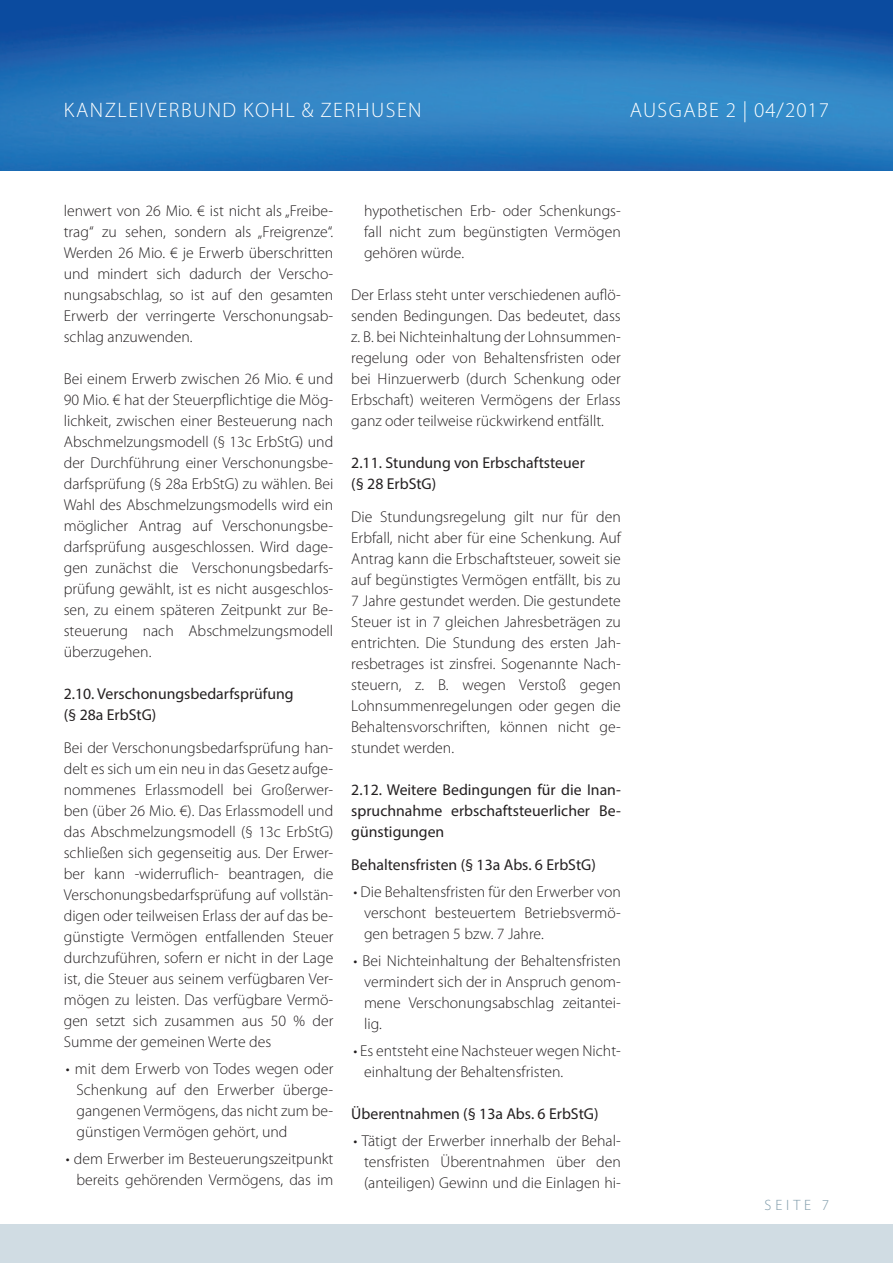
<style>
.page{position:relative;width:893px;height:1263px;background:#fff}
.page>*{position:absolute;margin:0;border:0;box-sizing:border-box;transform-origin:0 0}
.t1{font:300 21px "Myriad Pro";letter-spacing:.07em;color:#fff}
.t2{font:300 15.75px/21px "Myriad Pro";color:#231f20;text-align:justify}
.t3{font:15.75px/21px "Myriad Pro";color:#231f20}
.t4{font:300 15px "Myriad Pro";letter-spacing:.26em;color:#7d9aa9}
</style>
<div class="page">
<img style="left:0;top:0;width:893px;height:170px">
<div style="left:0;top:1225px;width:893px;height:38px;background:#d0dce3"></div>
<h1 class="t1" style="left:64px;top:98px;width:359px">KANZLEIVERBUND KOHL &amp; ZERHUSEN</h1>
<h1 class="t1" style="left:630px;top:98px;width:201px">AUSGABE 2 | 04/2017</h1>
<p class="t2" style="left:64px;top:200px;width:271px">lenwert von 26 Mio. € ist nicht als „Freibe&shy;trag“ zu sehen, sondern als „Freigrenze“.<br>Werden 26 Mio. € je Erwerb überschritten und mindert sich dadurch der Verscho&shy;nungsabschlag, so ist auf den gesamten Erwerb der verringerte Verschonungsab&shy;schlag anzuwenden.</p>
<p class="t2" style="left:64px;top:368px;width:271px">Bei einem Erwerb zwischen 26 Mio. € und 90 Mio. € hat der Steuerpflichtige die Mög&shy;lichkeit, zwischen einer Besteuerung nach Abschmelzungsmodell (§ 13c ErbStG) und der Durchführung einer Verschonungsbe&shy;darfsprüfung (§ 28a ErbStG) zu wählen. Bei Wahl des Abschmelzungsmodells wird ein möglicher Antrag auf Verschonungsbe&shy;darfsprüfung ausgeschlossen. Wird dage&shy;gen zunächst die Verschonungsbedarfs&shy;prüfung gewählt, ist es nicht ausgeschlos&shy;sen, zu einem späteren Zeitpunkt zur Be&shy;steuerung nach Abschmelzungsmodell überzugehen.</p>
<p class="t3" style="left:64px;top:683px;width:231px">2.10. Verschonungsbedarfsprüfung (§ 28a ErbStG)</p>
<p class="t2" style="left:64px;top:737px;width:271px">Bei der Verschonungsbedarfsprüfung han&shy;delt es sich um ein neu in das Gesetz aufge&shy;nommenes Erlassmodell bei Großerwer&shy;ben (über 26 Mio. €). Das Erlassmodell und das Abschmelzungsmodell (§ 13c ErbStG) schließen sich gegenseitig aus. Der Erwer&shy;ber kann -widerruflich- beantragen, die Verschonungsbedarfsprüfung auf vollstän&shy;digen oder teilweisen Erlass der auf das be&shy;günstigte Vermögen entfallenden Steuer durchzuführen, sofern er nicht in der Lage ist, die Steuer aus seinem verfügbaren Ver&shy;mögen zu leisten. Das verfügbare Vermö&shy;gen setzt sich zusammen aus 50 % der Summe der gemeinen Werte des</p>
<p class="t2" style="left:77px;top:1058px;width:258px;text-indent:-11px">• mit dem Erwerb von Todes wegen oder Schenkung auf den Erwerber überge&shy;gangenen Vermögens, das nicht zum be&shy;günstigen Vermögen gehört, und</p>
<p class="t2" style="left:66px;top:1148px;width:269px;text-align:right">• dem Erwerber im Besteuerungszeitpunkt bereits gehörenden Vermögens, das im</p>
<p class="t2" style="left:364px;top:200px;width:258px">hypothetischen Erb- oder Schenkungs&shy;fall nicht zum begünstigten Vermögen gehören würde.</p>
<p class="t2" style="left:351px;top:284px;width:271px">Der Erlass steht unter verschiedenen auflö&shy;senden Bedingungen. Das bedeutet, dass z. B. bei Nichteinhaltung der Lohnsummen&shy;regelung oder von Behaltensfristen oder bei Hinzuerwerb (durch Schenkung oder Erbschaft) weiteren Vermögens der Erlass ganz oder teilweise rückwirkend entfällt.</p>
<p class="t3" style="left:351px;top:452px;width:235px">2.11. Stundung von Erbschaftsteuer (§ 28 ErbStG)</p>
<p class="t2" style="left:351px;top:506px;width:271px">Die Stundungsregelung gilt nur für den Erbfall, nicht aber für eine Schenkung. Auf Antrag kann die Erbschaftsteuer, soweit sie auf begünstigtes Vermögen entfällt, bis zu 7 Jahre gestundet werden. Die gestundete Steuer ist in 7 gleichen Jahresbeträgen zu entrichten. Die Stundung des ersten Jah&shy;resbetrages ist zinsfrei. Sogenannte Nach&shy;steuern, z. B. wegen Verstoß gegen Lohnsummenregelungen oder gegen die Behaltensvorschriften, können nicht ge&shy;stundet werden.</p>
<p class="t3" style="left:351px;top:779px;width:271px;text-align:justify">2.12. Weitere Bedingungen für die Inan&shy;spruchnahme erbschaftsteuerlicher Be&shy;günstigungen</p>
<p class="t3" style="left:351px;top:854px;width:246px">Behaltensfristen (§ 13a Abs. 6 ErbStG)</p>
<p class="t2" style="left:364px;top:881px;width:258px;text-indent:-11px">• Die Behaltensfristen für den Erwerber von verschont besteuertem Betriebsvermö&shy;gen betragen 5 bzw. 7 Jahre.</p>
<p class="t2" style="left:364px;top:950px;width:258px;text-indent:-11px">• Bei Nichteinhaltung der Behaltensfristen vermindert sich der in Anspruch genom&shy;mene Verschonungsabschlag zeitantei&shy;lig.</p>
<p class="t2" style="left:364px;top:1040px;width:258px;text-indent:-11px">• Es entsteht eine Nachsteuer wegen Nicht&shy;einhaltung der Behaltensfristen.</p>
<p class="t3" style="left:351px;top:1103px;width:249px">Überentnahmen (§ 13a Abs. 6 ErbStG)</p>
<p class="t2" style="left:364px;top:1130px;width:258px;text-indent:-11px">• Tätigt der Erwerber innerhalb der Behal&shy;tensfristen Überentnahmen über den (anteiligen) Gewinn und die Einlagen hi-</p>
<p class="t4" style="left:765px;top:1197px;width:66px">SEITE 7</p>
</div>
